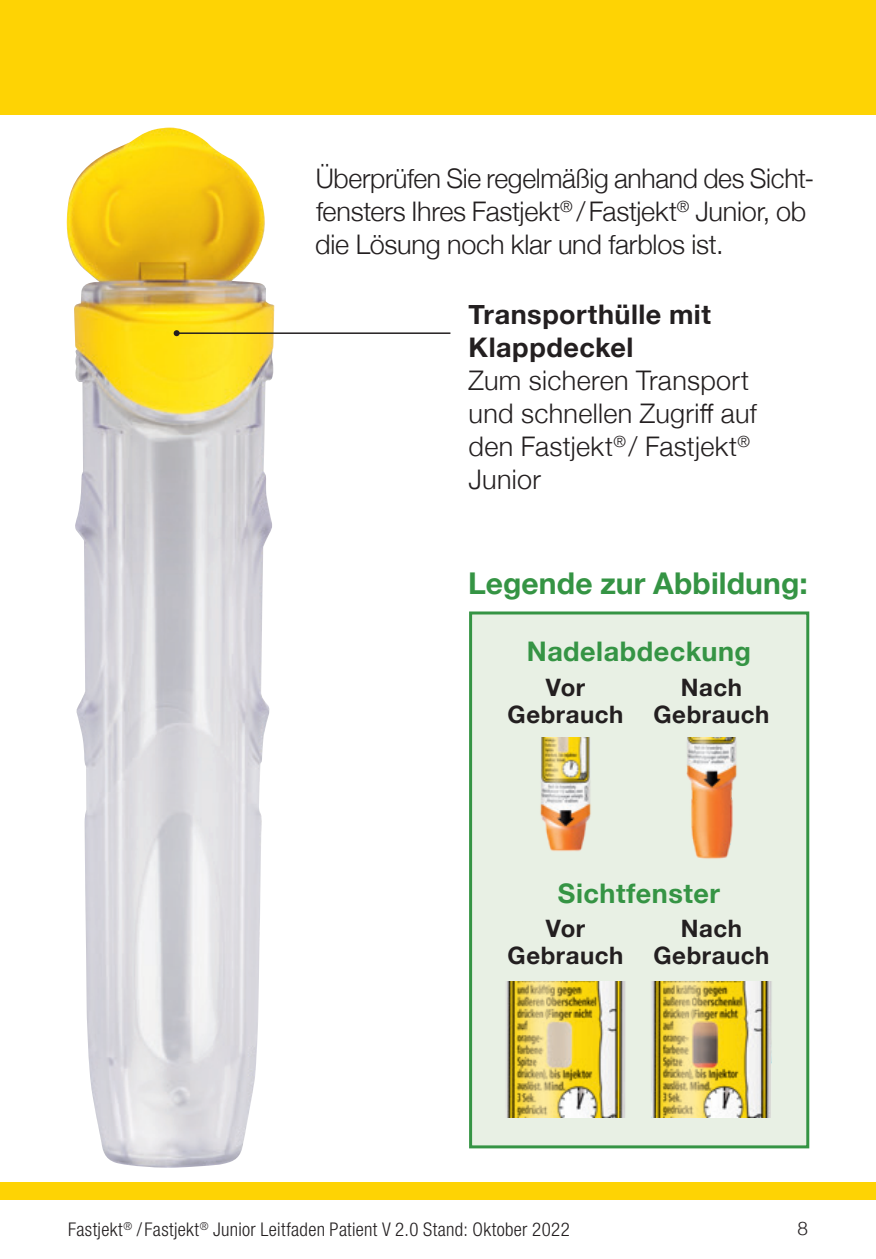
<style>
.page{position:relative;width:876px;height:1259px;background:#fff}
.page>*{position:absolute;margin:0;border:0;box-sizing:border-box;transform-origin:0 0}
.t1{font:700 30px "Helvetica Neue";letter-spacing:.005em;color:#359444}
.t2{font:300 27px/33px "Helvetica Neue";letter-spacing:-.005em;color:#231f20}
.t3{font:700 27px/33px "Helvetica Neue";letter-spacing:.02em;color:#231f20}
.t4{font:700 27px "Helvetica Neue";letter-spacing:.02em;color:#359444}
.t5{font:700 24px/27px "Helvetica Neue";letter-spacing:.025em;color:#231f20;text-align:center}
.t6{font:300 condensed 18.9px "Helvetica Neue LT Std";letter-spacing:.02em;color:#231f20}
.t7{font:300 18.9px "Helvetica Neue";color:#231f20}
</style>
<div class="page">
<img style="left:66px;top:128px;width:208px;height:1040px">
<div style="left:0;top:0;width:876px;height:115px;background:#fed304"></div>
<div style="left:0;top:1182px;width:876px;height:17px;background:#fed304"></div>
<div style="left:469px;top:611px;width:340px;height:537px;background:#e8f0e4;border:3px solid #359444"></div>
<hr style="left:177px;top:332px;width:273px;height:2px;background:#231f20">
<svg style="left:174px;top:330px;width:6px;height:6px"></svg>
<img style="left:686px;top:737px;width:51px;height:122px">
<img style="left:540px;top:737px;width:51px;height:114px">
<img style="left:651px;top:981px;width:121px;height:136px">
<img style="left:506px;top:981px;width:120px;height:136px">
<p class="t2" style="left:315px;top:160px;width:497px">Überprüfen Sie regelmäßig anhand des Sicht&shy;fensters Ihres Fastjekt<sup>®</sup> /Fastjekt<sup>®</sup> Junior, ob die Lösung noch klar und farblos ist.</p>
<p class="t3" style="left:469px;top:298px;width:244px">Transporthülle mit<br>Klappdeckel</p>
<p class="t2" style="left:469px;top:361px;width:290px">Zum sicheren Transport und schnellen Zugriff auf den Fastjekt<sup>®</sup> / Fastjekt<sup>®<br></sup>Junior</p>
<p class="t1" style="left:468px;top:560px;width:341px">Legende zur Abbildung:</p>
<p class="t4" style="left:527px;top:630px;width:226px">Nadelabdeckung</p>
<p class="t5" style="left:508px;top:674px;width:117px">Vor<br>Gebrauch</p>
<p class="t5" style="left:653px;top:674px;width:117px">Nach<br>Gebrauch</p>
<p class="t4" style="left:558px;top:872px;width:164px">Sichtfenster</p>
<p class="t5" style="left:508px;top:915px;width:117px">Vor<br>Gebrauch</p>
<p class="t5" style="left:653px;top:915px;width:117px">Nach<br>Gebrauch</p>
<p class="t6" style="left:68px;top:1218px;width:503px">Fastjekt<sup>®</sup> /Fastjekt<sup>®</sup> Junior Leitfaden Patient V 2.0 Stand: Oktober 2022</p>
<p class="t7" style="left:797px;top:1213px;width:12px">8</p>
</div>
